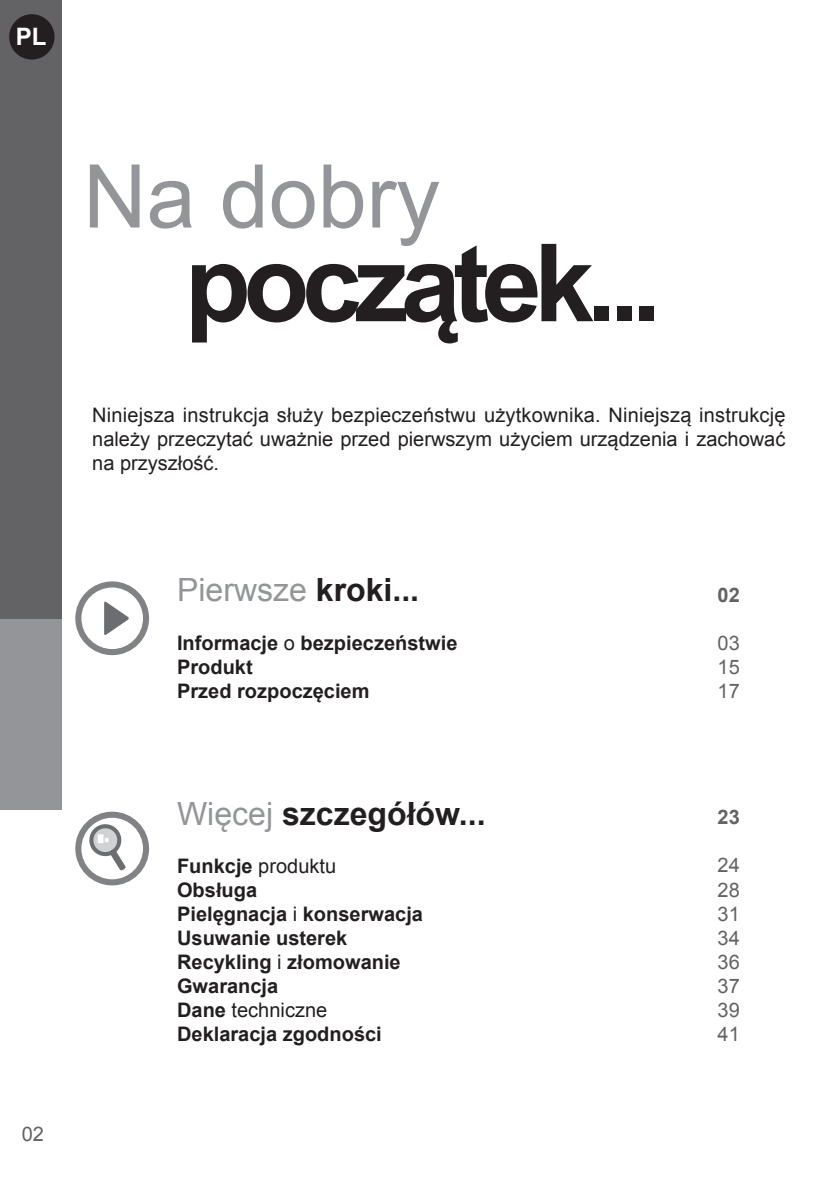
<style>
.page{position:relative;width:823px;height:1191px;background:#fff}
.page>*{position:absolute;margin:0;border:0;box-sizing:border-box;transform-origin:0 0}
.t1{font:700 108px "Arial";letter-spacing:-.07em;color:#231f20}
.t2{font:88px "Arial";color:#939598}
.t3{font:700 32px "Arial";color:#231f20}
.t4{font:32px "Arial";color:#939598}
.t5{font:700 24px "Arial";color:#fff}
.t6{font:20px/24px "Arial";color:#231f20;text-align:justify}
.t7{font:700 20px "Arial";color:#231f20}
.t8{font:20px "Arial";color:#636366}
.t9{font:700 20px "Arial";color:#636366}
.s1{font-weight:700;color:#231f20}
.s2{font-weight:400}
.s3{font-weight:400;color:#939598}
.s4{font-weight:700}
</style>
<div class="page">
<div style="left:0;top:0;width:61px;height:619px;background:#636366"></div>
<div style="left:0;top:619px;width:61px;height:191px;background:#939598"></div>
<div style="left:9px;top:14px;width:45px;height:46px;background:#231f20;border-radius:50%"></div>
<svg style="left:75px;top:581px;width:74px;height:74px"></svg>
<svg style="left:75px;top:811px;width:74px;height:74px"></svg>
<p class="t5" style="left:16px;top:20px;width:32px">PL</p>
<p class="t8" style="left:22px;top:1121px;width:24px">02</p>
<p class="t2" style="left:83px;top:139px;width:358px">Na dobry</p>
<p class="t1" style="left:184px;top:211px;width:478px">początek...</p>
<p class="t6" style="left:92px;top:403px;width:694px">Niniejsza instrukcja służy bezpieczeństwu użytkownika. Niniejszą instrukcję należy przeczytać uważnie przed pierwszym użyciem urządzenia i zachować na przyszłość.</p>
<p class="t4" style="left:177px;top:569px;width:243px">Pierwsze <span class="s1">kroki...</span></p>
<p class="t7" style="left:177px;top:629px;width:282px">Informacje <span class="s2">o</span> bezpieczeństwie</p>
<p class="t7" style="left:177px;top:653px;width:77px">Produkt</p>
<p class="t7" style="left:177px;top:677px;width:194px">Przed rozpoczęciem</p>
<p class="t3" style="left:177px;top:792px;width:310px"><span class="s3">Więcej</span> szczegółów...</p>
<p class="t6" style="left:177px;top:854px;width:160px"><span class="s4">Funkcje</span> produktu</p>
<p class="t7" style="left:177px;top:876px;width:82px">Obsługa</p>
<p class="t7" style="left:177px;top:900px;width:247px">Pielęgnacja <span class="s2">i</span> konserwacja</p>
<p class="t7" style="left:177px;top:924px;width:172px">Usuwanie usterek</p>
<p class="t7" style="left:177px;top:948px;width:225px">Recykling <span class="s2">i</span> złomowanie</p>
<p class="t7" style="left:177px;top:972px;width:103px">Gwarancja</p>
<p class="t6" style="left:177px;top:998px;width:152px"><span class="s4">Dane</span> techniczne</p>
<p class="t7" style="left:177px;top:1020px;width:206px">Deklaracja zgodności</p>
<p class="t9" style="left:717px;top:581px;width:24px">02</p>
<p class="t8" style="left:717px;top:630px;width:24px">03</p>
<p class="t8" style="left:717px;top:654px;width:24px">15</p>
<p class="t8" style="left:717px;top:678px;width:24px">17</p>
<p class="t9" style="left:717px;top:804px;width:24px">23</p>
<p class="t8" style="left:717px;top:852px;width:24px">24</p>
<p class="t8" style="left:717px;top:876px;width:24px">28</p>
<p class="t8" style="left:717px;top:900px;width:24px">31</p>
<p class="t8" style="left:717px;top:924px;width:24px">34</p>
<p class="t8" style="left:717px;top:948px;width:24px">36</p>
<p class="t8" style="left:717px;top:972px;width:24px">37</p>
<p class="t8" style="left:717px;top:996px;width:24px">39</p>
<p class="t8" style="left:717px;top:1020px;width:24px">41</p>
</div>
